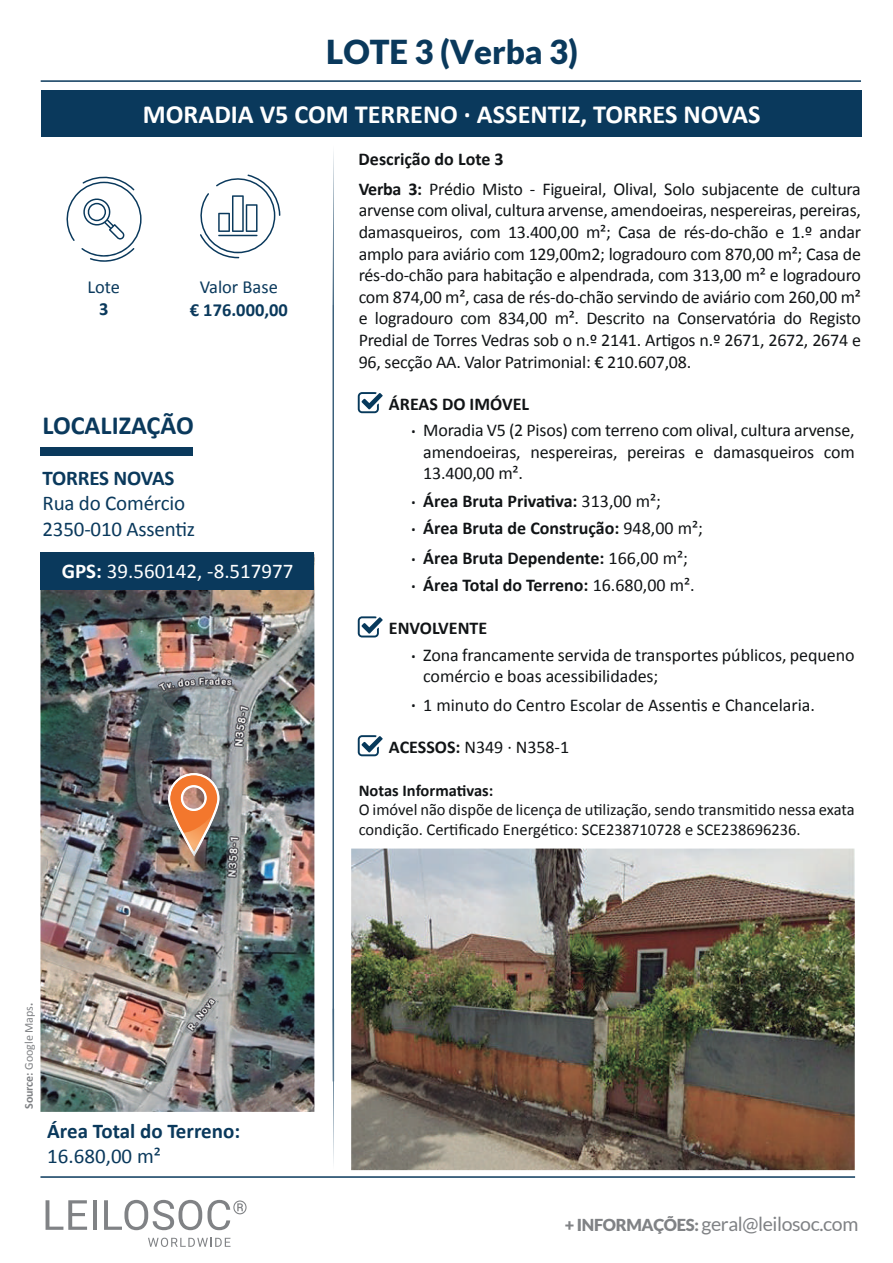
<style>
.page{position:relative;width:893px;height:1263px;background:#fff}
.page>*{position:absolute;margin:0;border:0;box-sizing:border-box;transform-origin:0 0}
.t1{font:900 33px "Lato";color:#0a395c}
.t2{font:700 26.25px "Calibri";color:#fff}
.t3{font:700 26.25px "Calibri";color:#0a395c}
.t4{font:21px/25.2px "Calibri";letter-spacing:-.01em;color:#0a395c}
.t5{font:700 21px "Calibri";letter-spacing:-.01em;color:#0a395c}
.t6{font:21px "Calibri";color:#fff}
.t7{font:19.5px "Lato";letter-spacing:-.02em;color:#808285}
.t8{font:18.45px "Calibri";color:#0a395c}
.t9{font:700 18.45px "Calibri";color:#0a395c}
.t10{font:18px/21.6px "Calibri";letter-spacing:-.01em;color:#111416;text-align:justify}
.t11{font:700 18px/30.2px "Calibri";color:#111416}
.t12{font:16.5px/19.8px "Calibri";color:#111416}
.t13{font:700 16.5px "Calibri";color:#111416}
.t14{font:12px "Calibri";letter-spacing:-.005em;color:#808285}
.s1{font-weight:700}
.s2{font-weight:400}
.s3{font-weight:900;font-size:16.5px}
</style>
<div class="page">
<svg style="left:66px;top:176px;width:76px;height:86px"></svg>
<img style="left:351px;top:848px;width:504px;height:322px">
<div style="left:41px;top:91px;width:820px;height:46px;background:#0a395c"></div>
<hr style="left:40px;top:1176px;width:815px;height:2px;background:#0a395c">
<svg style="left:333px;top:151px;width:1px;height:1013px"></svg>
<hr style="left:41px;top:80px;width:820px;height:2px;background:#0a395c">
<svg style="left:46px;top:1200px;width:41px;height:30px"></svg>
<hr style="left:93px;top:1200px;width:4px;height:30px;background:#808285">
<svg style="left:104px;top:1200px;width:143px;height:30px"></svg>
<svg style="left:148px;top:1238px;width:82px;height:9px"></svg>
<img style="left:40px;top:590px;width:274px;height:522px">
<img style="left:151px;top:809px;width:162px;height:137px">
<img style="left:167px;top:772px;width:52px;height:84px">
<div style="left:40px;top:552px;width:274px;height:38px;background:#0a395c"></div>
<div style="left:40px;top:448px;width:153px;height:8px;background:#0a395c"></div>
<svg style="left:200px;top:174px;width:80px;height:84px"></svg>
<svg style="left:358px;top:392px;width:25px;height:21px"></svg>
<svg style="left:358px;top:616px;width:25px;height:21px"></svg>
<svg style="left:358px;top:735px;width:25px;height:21px"></svg>
<h1 class="t1" style="left:326px;top:33px;width:253px">LOTE 3 (Verba 3)</h1>
<h2 class="t2" style="left:143px;top:96px;width:619px">MORADIA V5 COM TERRENO · ASSENTIZ, TORRES NOVAS</h2>
<p class="t8" style="left:88px;top:275px;width:34px">Lote</p>
<p class="t9" style="left:99px;top:296px;width:11px">3</p>
<p class="t8" style="left:200px;top:276px;width:80px">Valor Base</p>
<p class="t9" style="left:190px;top:296px;width:100px">€ 176.000,00</p>
<h2 class="t3" style="left:42px;top:407px;width:153px">LOCALIZAÇÃO</h2>
<p class="t5" style="left:43px;top:463px;width:133px">TORRES NOVAS</p>
<p class="t4" style="left:43px;top:490px;width:154px">Rua do Comércio<br>2350-010 Assentiz</p>
<p class="t6" style="left:62px;top:558px;width:233px"><span class="s1">GPS:</span> 39.560142, -8.517977</p>
<p class="t14" style="left:21px;top:1109px;width:108px;rotate:-90deg"><span class="s1">Source:</span> Google Maps<span class="s1">.</span></p>
<p class="t5" style="left:47px;top:1116px;width:194px">Área Total do Terreno:</p>
<p class="t4" style="left:47px;top:1143px;width:115px">16.680,00 m²</p>
<p class="t11" style="left:359px;top:143px;width:146px">Descrição do Lote 3</p>
<p class="t10" style="left:359px;top:177px;width:504px"><span class="s1">Verba 3:</span> Prédio Misto - Figueiral, Olival, Solo subjacente de cultura arvense com olival, cultura arvense, amendoeiras, nespereiras, pereiras, damasqueiros, com 13.400,00 m²; Casa de rés-do-chão e 1.º andar amplo para aviário com 129,00m2; logradouro com 870,00 m²; Casa de rés-do-chão para habitação e alpendrada, com 313,00 m² e logradouro com 874,00 m², casa de rés-do-chão servindo de aviário com 260,00 m² e logradouro com 834,00 m². Descrito na Conservatória do Registo Predial de Torres Vedras sob o n.º 2141. Artigos n.º 2671, 2672, 2674 e 96, secção AA. Valor Patrimonial: € 210.607,08.</p>
<p class="t11" style="left:389px;top:388px;width:142px">ÁREAS DO IMÓVEL</p>
<p class="t10" style="left:423px;top:419px;width:433px;text-indent:-12px"><span class="s1">·</span> Moradia V5 (2 Pisos) com terreno com olival, cultura arvense, amendoeiras, nespereiras, pereiras e damasqueiros com 13.400,00 m².</p>
<p class="t11" style="left:411px;top:512px;width:293px">· Área Bruta de Construção: <span class="s2">948,00 m²; </span>· Área Bruta Dependente: <span class="s2">166,00 m²;</span></p>
<p class="t11" style="left:411px;top:570px;width:285px">· Área Total do Terreno: <span class="s2">16.680,00 m².</span></p>
<p class="t10" style="left:411px;top:614px;width:445px;line-height:26.8px;text-indent:-22px"><span class="s1">ENVOLVENTE<br>·</span> Zona francamente servida de transportes públicos, pequeno</p>
<p class="t10" style="left:411px;top:662px;width:405px;line-height:28px;text-indent:12px">comércio e boas acessibilidades;<br><span class="s1">·</span> 1 minuto do Centro Escolar de Assentis e Chancelaria.</p>
<p class="t10" style="left:389px;top:735px;width:182px"><span class="s1">ACESSOS:</span> N349 · N358-1</p>
<p class="t11" style="left:411px;top:485px;width:251px">· Área Bruta Privativa: <span class="s2">313,00 m²;</span></p>
<p class="t13" style="left:359px;top:778px;width:136px">Notas Informativas:</p>
<p class="t12" style="left:359px;top:799px;width:497px">O imóvel não dispõe de licença de utilização, sendo transmitido nessa exata condição. Certificado Energético: SCE238710728 e SCE238696236.</p>
<p class="t7" style="left:565px;top:1212px;width:295px"><span class="s3">+ INFORMAÇÕES:</span> geral@leilosoc.com</p>
</div>
